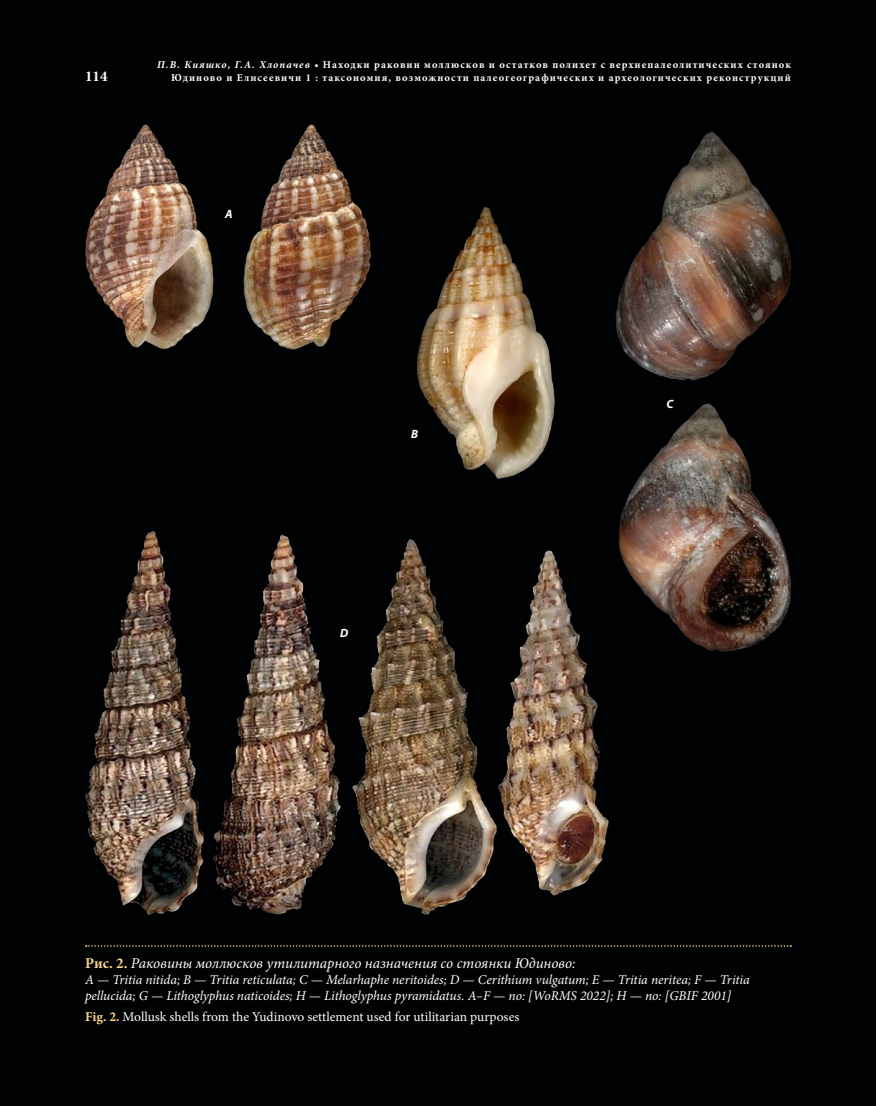
<style>
.page{position:relative;width:876px;height:1106px;background:#fff}
.page>*{position:absolute;margin:0;border:0;box-sizing:border-box;transform-origin:0 0}
.Рисунок_подпись_RUS{font:italic 15px "Minion Pro";color:#fff}
.t1{font:700 15px "Minion Pro";color:#fff}
.Рисунок_подпись_RUS-2{font:italic 13.5px/16.2px "Minion Pro";letter-spacing:-.005em;color:#fff}
.Рисунок_подпись_ENG{font:13.5px "Minion Pro";color:#fff}
.Рисунок_цифры{font:italic 700 12px "Myriad Pro";color:#fff}
.t2{font:700 10.5px/12.6px "Minion Pro";letter-spacing:.1em;color:#fff;text-align:right}
.s1{font-style:italic}
.s2{font-weight:700;font-style:normal;color:#fed88f}
.s3{font-weight:700;color:#fed88f}
</style>
<div class="page">
<img style="left:0;top:0;width:876px;height:1106px">
<svg style="left:86px;top:945px;width:705px;height:1px"></svg>
<p class="t1" style="left:85px;top:65px;width:24px">114</p>
<p class="t2" style="left:157px;top:58px;width:635px"><span class="s1">П.В. Кияшко, Г.А. Хлопачев</span> • Находки раковин моллюсков и остатков полихет с верхнепалеолитических стоянок<br>Юдиново и Елисеевичи 1 : таксономия, возможности палеогеографических и археологических реконструкций</p>
<p class="Рисунок_цифры" style="left:225px;top:206px;width:9px">A</p>
<p class="Рисунок_цифры" style="left:411px;top:426px;width:8px">B</p>
<p class="Рисунок_цифры" style="left:340px;top:625px;width:10px">D</p>
<p class="Рисунок_цифры" style="left:666px;top:396px;width:8px">C</p>
<p class="Рисунок_подпись_RUS" style="left:85px;top:953px;width:492px"><span class="s2">Рис. 2.</span> Раковины моллюсков утилитарного назначения со стоянки Юдиново:</p>
<p class="Рисунок_подпись_RUS-2" style="left:85px;top:971px;width:666px">A — Tritia nitida; B — Tritia reticulata; C — Melarhaphe neritoides; D — Cerithium vulgatum; E — Tritia neritea; F — Tritia pellucida; G — Lithoglyphus naticoides; H — Lithoglyphus pyramidatus. A–F — по: [WoRMS 2022]; H — по: [GBIF 2001]</p>
<p class="Рисунок_подпись_ENG" style="left:85px;top:1007px;width:436px"><span class="s3">Fig. 2.</span> Mollusk shells from the Yudinovo settlement used for utilitarian purposes</p>
</div>
